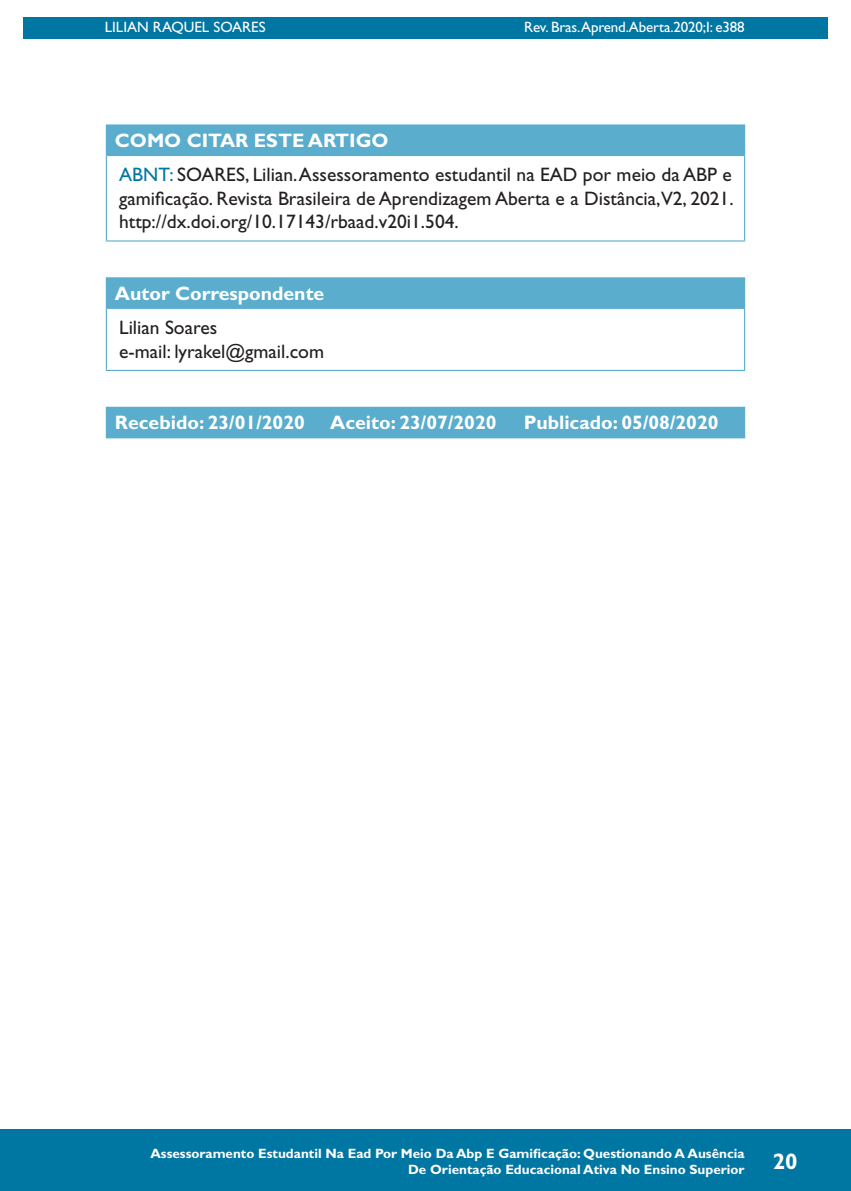
<style>
.page{position:relative;width:851px;height:1191px;background:#fff}
.page>*{position:absolute;margin:0;border:0;box-sizing:border-box;transform-origin:0 0}
.t1{font:700 22.5px "Gill Sans Std";color:#fff}
.Tabela_texto{font:19.5px/23.4px "Gill Sans Std";color:#231f20;text-align:justify}
.Tabela_Cabeçalho{font:700 19.5px "Gill Sans Std";color:#fff}
.t2{font:15px "Gill Sans Std";letter-spacing:-.01em;color:#fff}
.t3{font:700 13.5px/16.2px "Gill Sans Std";color:#fff;text-align:right}
.s1{color:#0076a3}
</style>
<div class="page">
<hr style="left:104px;top:0;width:1px;height:467px;background:#0076a3">
<div style="left:23px;top:17px;width:804px;height:21px;background:#0076a3"></div>
<div style="left:0;top:1129px;width:850px;height:62px;background:#0076a3"></div>
<div style="left:106px;top:125px;width:638px;height:30px;background:#5aadcd"></div>
<hr style="left:106px;top:124px;width:639px;height:2px;background:#5aadcd">
<svg style="left:744px;top:126px;width:1px;height:29px"></svg>
<hr style="left:107px;top:155px;width:637px;height:1px;background:#5aadcd">
<hr style="left:106px;top:155px;width:1px;height:85px;background:#5aadcd">
<hr style="left:744px;top:155px;width:1px;height:85px;background:#5aadcd">
<hr style="left:106px;top:240px;width:639px;height:1px;background:#5aadcd">
<div style="left:106px;top:278px;width:638px;height:30px;background:#5aadcd"></div>
<hr style="left:106px;top:308px;width:1px;height:62px;background:#5aadcd">
<hr style="left:744px;top:308px;width:1px;height:62px;background:#5aadcd">
<hr style="left:106px;top:370px;width:639px;height:1px;background:#5aadcd">
<hr style="left:106px;top:277px;width:639px;height:1px;background:#5aadcd">
<hr style="left:744px;top:278px;width:1px;height:30px;background:#5aadcd">
<hr style="left:107px;top:307px;width:637px;height:2px;background:#5aadcd">
<div style="left:106px;top:407px;width:638px;height:30px;background:#5aadcd"></div>
<hr style="left:106px;top:407px;width:639px;height:1px;background:#5aadcd">
<svg style="left:744px;top:408px;width:1px;height:29px"></svg>
<hr style="left:106px;top:437px;width:639px;height:1px;background:#5aadcd">
<p class="t2" style="left:105px;top:18px;width:162px">LILIAN RAQUEL SOARES</p>
<p class="t2" style="left:524px;top:18px;width:222px">Rev. Bras.Aprend.Aberta.2020;I: e388</p>
<p class="Tabela_Cabeçalho" style="left:115px;top:129px;width:275px">COMO CITAR ESTE ARTIGO</p>
<p class="Tabela_texto" style="left:119px;top:163px;width:616px"><span class="s1">ABNT:</span> SOARES, Lilian. Assessoramento estudantil na EAD por meio da ABP e gamificação. Revista Brasileira de Aprendizagem Aberta e a Distância,V2, 2021. http://dx.doi.org/10.17143/rbaad.v20i1.504.</p>
<p class="Tabela_Cabeçalho" style="left:115px;top:281px;width:211px">Autor Correspondente</p>
<p class="Tabela_texto" style="left:119px;top:316px;width:100px">Lilian Soares</p>
<p class="Tabela_texto" style="left:119px;top:339px;width:206px">e-mail: lyrakel@gmail.com</p>
<p class="Tabela_Cabeçalho" style="left:115px;top:411px;width:191px">Recebido: 23/01/2020</p>
<p class="Tabela_Cabeçalho" style="left:330px;top:411px;width:168px">Aceito: 23/07/2020</p>
<p class="Tabela_Cabeçalho" style="left:523px;top:411px;width:196px">Publicado: 05/08/2020</p>
<p class="t3" style="left:150px;top:1145px;width:595px">Assessoramento Estudantil Na Ead Por Meio Da Abp E Gamificação: Questionando A Ausência<br>De Orientação Educacional Ativa No Ensino Superior</p>
<p class="t1" style="left:772px;top:1148px;width:26px">20</p>
</div>
